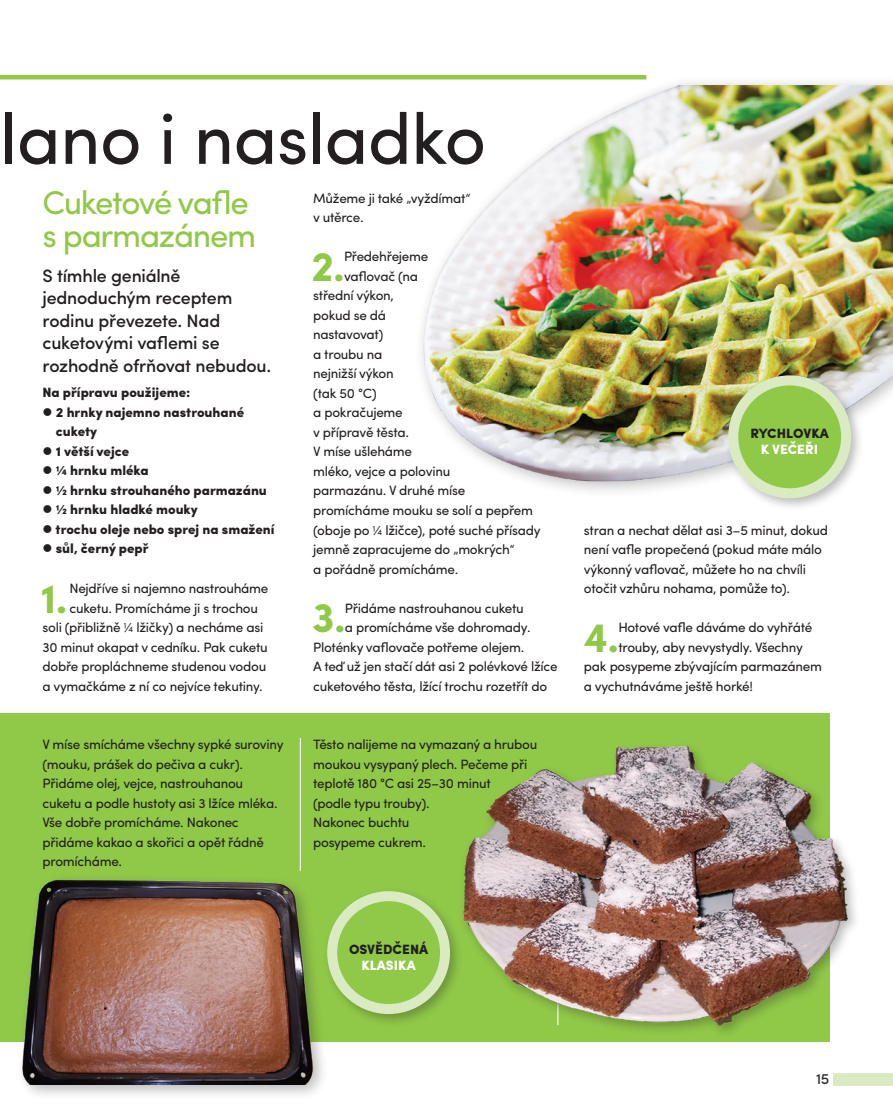
<style>
.page{position:relative;width:893px;height:1106px;background:#fff}
.page>*{position:absolute;margin:0;border:0;box-sizing:border-box;transform-origin:0 0}
.t1{font:72px "Sofia Pro";letter-spacing:-.01em;color:#231f20}
.Normální{font:700 41.85px "Sofia Pro";color:#90c848}
.Normální-2{font:33px/33px "Sofia Pro";letter-spacing:-.04em;color:#90c848}
.Normální-3{font:500 18px/22.5px "Sofia Pro";letter-spacing:-.015em;color:#231f20}
.t2{font:500 15px "Sofia Pro";color:#312f30}
.Normální-4{font:13.5px/19.5px "Sofia Pro";letter-spacing:-.02em;color:#231f20}
.Normální-5{font:900 13.5px/19.5px "Sofia Pro";color:#231f20}
.Chleba_Kampos{font:900 13.5px/16.5px "Sofia Pro";color:#231f20;text-align:center}
.Chleba_Kampos-2{font:900 13.5px "Sofia Pro";color:#fff}
.s1{color:#fff}
</style>
<div class="page">
<img style="left:421px;top:85px;width:472px;height:407px">
<hr style="left:0;top:75px;width:646px;height:4px;background:#90c848">
<div style="left:0;top:713px;width:829px;height:329px;background:#90c848"></div>
<hr style="left:300px;top:738px;width:1px;height:133px;background:#fff">
<div style="left:458px;top:741px;width:403px;height:297px;background:#231f20;opacity:.3"></div>
<img style="left:458px;top:732px;width:395px;height:293px">
<div style="left:17px;top:873px;width:311px;height:227px;background:#231f20;opacity:.3"></div>
<img style="left:17px;top:873px;width:299px;height:211px">
<div style="left:322px;top:886px;width:141px;height:141px;background:#231f20;opacity:.3"></div>
<div style="left:327px;top:891px;width:123px;height:123px;background:#daebc4;border-radius:50%"></div>
<div style="left:337px;top:901px;width:103px;height:103px;background:#90c848;border-radius:50%"></div>
<div style="left:723px;top:371px;width:141px;height:140px;background:#231f20;opacity:.3"></div>
<div style="left:728px;top:375px;width:123px;height:123px;background:#daebc4;border-radius:50%"></div>
<div style="left:738px;top:385px;width:103px;height:103px;background:#90c848;border-radius:50%"></div>
<div style="left:833px;top:1073px;width:60px;height:12px;background:#daebc4"></div>
<h1 class="t1" style="left:0;top:85px;width:488px">lano i nasladko</h1>
<p class="Normální-2" style="left:43px;top:184px;width:215px">Cuketové vafle s parmazánem</p>
<p class="Normální-3" style="left:43px;top:263px;width:230px">S tímhle geniálně jednoduchým receptem rodinu převezete. Nad cuketovými vaflemi se rozhodně ofrňovat nebudou.</p>
<p class="Normální-5" style="left:43px;top:382px;width:149px">Na přípravu použijeme:</p>
<p class="Normální-5" style="left:56px;top:401px;width:190px;text-indent:-13px">● 2 hrnky najemno nastrouhané cukety</p>
<p class="Normální-5" style="left:43px;top:440px;width:88px">● 1 větší vejce</p>
<p class="Normální-5" style="left:43px;top:460px;width:108px">● ¼ hrnku mléka</p>
<p class="Normální-5" style="left:43px;top:479px;width:226px">● ½ hrnku strouhaného parmazánu</p>
<p class="Normální-5" style="left:43px;top:499px;width:157px">● ½ hrnku hladké mouky</p>
<p class="Normální-5" style="left:43px;top:518px;width:234px">● trochu oleje nebo sprej na smažení</p>
<p class="Normální-5" style="left:43px;top:538px;width:108px">● sůl, černý pepř</p>
<p class="Normální" style="left:41px;top:566px;width:28px">1.</p>
<p class="Normální-4" style="left:70px;top:577px;width:200px">Nejdříve si najemno nastrouháme</p>
<p class="Normální-4" style="left:70px;top:597px;width:190px">cuketu. Promícháme ji s trochou</p>
<p class="Normální-4" style="left:43px;top:616px;width:222px">soli (přibližně ¼ lžičky) a necháme asi</p>
<p class="Normální-4" style="left:43px;top:636px;width:227px">30 minut okapat v cedníku. Pak cuketu</p>
<p class="Normální-4" style="left:43px;top:655px;width:225px">dobře propláchneme studenou vodou</p>
<p class="Normální-4" style="left:43px;top:675px;width:222px">a vymačkáme z ní co nejvíce tekutiny.</p>
<p class="Normální-4" style="left:43px;top:733px;width:243px">V míse smícháme všechny sypké suroviny (mouku, prášek do pečiva a cukr).<br>Přidáme olej, vejce, nastrouhanou cuketu a podle hustoty asi 3 lžíce mléka.<br>Vše dobře promícháme. Nakonec přidáme kakao a skořici a opět řádně promícháme.</p>
<p class="Normální-4" style="left:313px;top:187px;width:159px">Můžeme ji také „vyždímat“ v utěrce.</p>
<p class="Normální" style="left:311px;top:234px;width:35px">2.</p>
<p class="Normální-4" style="left:344px;top:246px;width:86px">Předehřejeme</p>
<p class="Normální-4" style="left:344px;top:265px;width:76px">vaflovač (na</p>
<p class="Normální-4" style="left:313px;top:285px;width:82px">střední výkon,</p>
<p class="Normální-4" style="left:313px;top:304px;width:74px">pokud se dá</p>
<p class="Normální-4" style="left:313px;top:324px;width:72px">nastavovat)</p>
<p class="Normální-4" style="left:313px;top:343px;width:71px">a troubu na</p>
<p class="Normální-4" style="left:313px;top:363px;width:82px">nejnižší výkon</p>
<p class="Normální-4" style="left:313px;top:382px;width:65px">(tak 50 °C)</p>
<p class="Normální-4" style="left:313px;top:402px;width:91px">a pokračujeme</p>
<p class="Normální-4" style="left:313px;top:421px;width:97px">v přípravě těsta.</p>
<p class="Normální-4" style="left:313px;top:441px;width:100px">V míse ušleháme</p>
<p class="Normální-4" style="left:313px;top:460px;width:138px">mléko, vejce a polovinu</p>
<p class="Normální-4" style="left:313px;top:480px;width:154px">parmazánu. V druhé míse</p>
<p class="Normální-4" style="left:313px;top:499px;width:221px">promícháme mouku se solí a pepřem</p>
<p class="Normální-4" style="left:313px;top:519px;width:229px">(oboje po ¼ lžičce), poté suché přísady</p>
<p class="Normální-4" style="left:313px;top:538px;width:203px">jemně zapracujeme do „mokrých“</p>
<p class="Normální-4" style="left:313px;top:558px;width:147px">a pořádně promícháme.</p>
<p class="Normální" style="left:312px;top:585px;width:35px">3.</p>
<p class="Normální-4" style="left:345px;top:597px;width:180px">Přidáme nastrouhanou cuketu</p>
<p class="Normální-4" style="left:345px;top:616px;width:187px">a promícháme vše dohromady.</p>
<p class="Normální-4" style="left:313px;top:636px;width:213px">Ploténky vaflovače potřeme olejem.</p>
<p class="Normální-4" style="left:313px;top:655px;width:246px">A teď už jen stačí dát asi 2 polévkové lžíce</p>
<p class="Normální-4" style="left:313px;top:675px;width:235px">cuketového těsta, lžící trochu rozetřít do</p>
<p class="Normální-4" style="left:313px;top:733px;width:226px">Těsto nalijeme na vymazaný a hrubou moukou vysypaný plech. Pečeme při teplotě 180 °C asi 25–30 minut<br>(podle typu trouby).<br>Nakonec buchtu<br>posypeme cukrem.</p>
<p class="Chleba_Kampos" style="left:750px;top:424px;width:80px">RYCHLOVKA</p>
<p class="Chleba_Kampos-2" style="left:761px;top:439px;width:59px">K VEČEŘI</p>
<p class="Normální-4" style="left:584px;top:519px;width:246px">stran a nechat dělat asi 3–5 minut, dokud není vafle propečená (pokud máte málo výkonný vaflovač, můžete ho na chvíli otočit vzhůru nohama, pomůže to).</p>
<p class="Normální" style="left:583px;top:605px;width:37px">4.</p>
<p class="Normální-4" style="left:618px;top:616px;width:195px">Hotové vafle dáváme do vyhřáté</p>
<p class="Normální-4" style="left:618px;top:636px;width:186px">trouby, aby nevystydly. Všechny</p>
<p class="Normální-4" style="left:584px;top:655px;width:240px">pak posypeme zbývajícím parmazánem</p>
<p class="Normální-4" style="left:584px;top:675px;width:171px">a vychutnáváme ještě horké!</p>
<p class="Chleba_Kampos" style="left:349px;top:939px;width:81px">OSVĚDČENÁ<br><span class="s1">KLASIKA</span></p>
<p class="t2" style="left:816px;top:1067px;width:14px">15</p>
</div>
